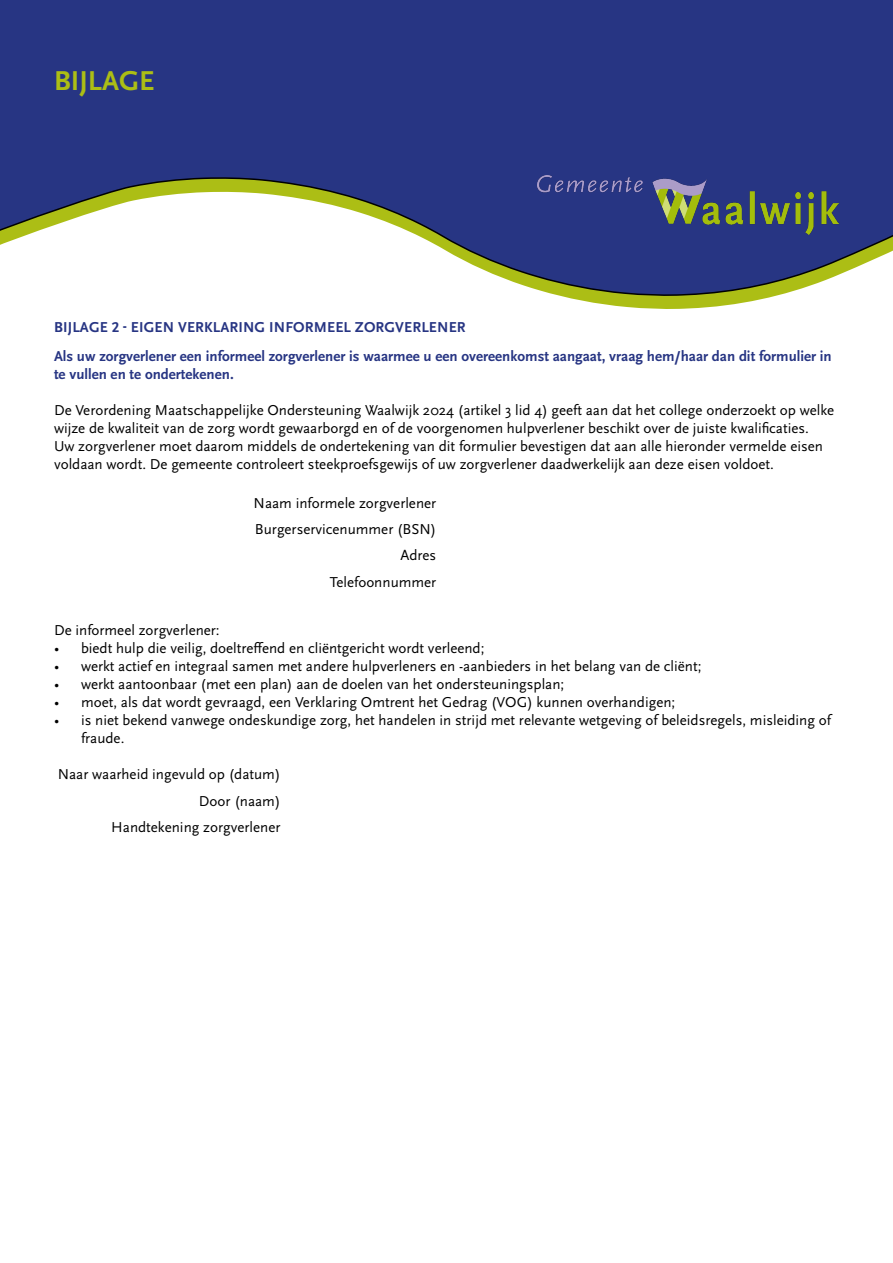
<style>
.page{position:relative;width:893px;height:1263px;background:#fff}
.page>*{position:absolute;margin:0;border:0;box-sizing:border-box;transform-origin:0 0}
.t1{font:700 28.5px "Scala Sans Pro";color:#acbe15}
.t2{font:15px/18px "Scala Sans Pro";color:#000}
.t3{font:700 15px/28.5px "Scala Sans Pro";color:#273583}
</style>
<div class="page">
<svg style="left:561px;top:296px;width:214px;height:13px;fill:#acbe15"></svg>
<svg style="left:0;top:0;width:893px;height:296px"></svg>
<img style="left:537px;top:176px;width:302px;height:58px">
<h1 class="t1" style="left:54px;top:64px;width:102px">BIJLAGE</h1>
<p class="t3" style="left:54px;top:313px;width:779px">BIJLAGE 2 - EIGEN VERKLARING INFORMEEL ZORGVERLENER<br>Als uw zorgverlener een informeel zorgverlener is waarmee u een overeenkomst aangaat, vraag hem/haar dan dit formulier in</p>
<p class="t3" style="left:54px;top:359px;width:181px">te vullen en te ondertekenen.</p>
<p class="t2" style="left:54px;top:401px;width:782px">De Verordening Maatschappelijke Ondersteuning Waalwijk 2024 (artikel 3 lid 4) geeft aan dat het college onderzoekt op welke wijze de kwaliteit van de zorg wordt gewaarborgd en of de voorgenomen hulpverlener beschikt over de juiste kwalificaties.<br>Uw zorgverlener moet daarom middels de ondertekening van dit formulier bevestigen dat aan alle hieronder vermelde eisen voldaan wordt. De gemeente controleert steekproefsgewijs of uw zorgverlener daadwerkelijk aan deze eisen voldoet.</p>
<p class="t2" style="left:254px;top:494px;width:184px">Naam informele zorgverlener</p>
<p class="t2" style="left:255px;top:520px;width:183px">Burgerservicenummer (BSN)</p>
<p class="t2" style="left:400px;top:547px;width:37px">Adres</p>
<p class="t2" style="left:330px;top:573px;width:108px">Telefoonnummer</p>
<p class="t2" style="left:54px;top:621px;width:167px">De informeel zorgverlener:</p>
<p class="t2" style="left:54px;top:639px;width:432px">• biedt hulp die veilig, doeltreffend en cliëntgericht wordt verleend;</p>
<p class="t2" style="left:54px;top:657px;width:649px">• werkt actief en integraal samen met andere hulpverleners en -aanbieders in het belang van de cliënt;</p>
<p class="t2" style="left:54px;top:675px;width:512px">• werkt aantoonbaar (met een plan) aan de doelen van het ondersteuningsplan;</p>
<p class="t2" style="left:54px;top:693px;width:623px">• moet, als dat wordt gevraagd, een Verklaring Omtrent het Gedrag (VOG) kunnen overhandigen;</p>
<p class="t2" style="left:81px;top:711px;width:751px;text-indent:-27px">• is niet bekend vanwege ondeskundige zorg, het handelen in strijd met relevante wetgeving of beleidsregels, misleiding of fraude.</p>
<p class="t2" style="left:58px;top:765px;width:224px">Naar waarheid ingevuld op (datum)</p>
<p class="t2" style="left:111px;top:818px;width:171px">Handtekening zorgverlener</p>
<p class="t2" style="left:199px;top:792px;width:83px">Door (naam)</p>
</div>
